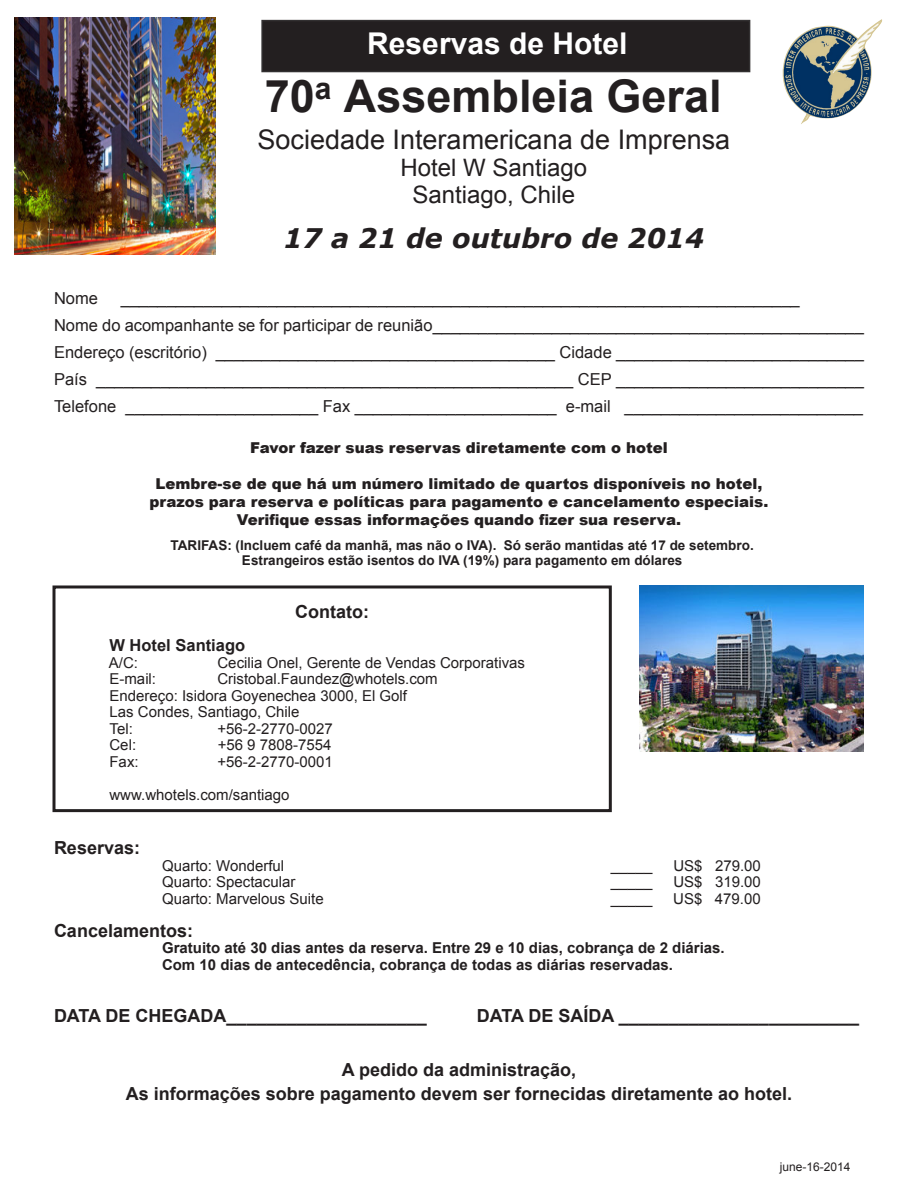
<style>
.page{position:relative;width:918px;height:1188px;background:#fff}
.page>*{position:absolute;margin:0;border:0;box-sizing:border-box;transform-origin:0 0}
.t1{font:700 45px "Arial";color:#231f20}
.t2{font:700 30px "Arial";color:#fff}
.t3{font:27px "Arial";color:#231f20}
.t4{font:italic 700 27px "Verdana";color:#231f20}
.t5{font:24px "Arial";color:#231f20}
.t6{font:700 18px "Arial";color:#231f20}
.t7{font:16.5px "Arial";color:#231f20}
.t8{font:700 16.5px "Arial";color:#231f20}
.t9{font:15px "Arial";color:#231f20}
.t10{font:900 15px "Arial";color:#231f20}
.t11{font:700 15px "Arial";color:#231f20}
.t12{font:700 13.5px "Arial";color:#231f20}
.t13{font:12px "Arial";color:#231f20}
</style>
<div class="page">
<img style="left:782px;top:19px;width:101px;height:105px">
<img style="left:14px;top:17px;width:201px;height:238px">
<div style="left:262px;top:21px;width:488px;height:51px;background:#231f20"></div>
<div style="left:261px;top:20px;width:489px;height:52px;border:2px solid #323031"></div>
<div style="left:52px;top:585px;width:560px;height:227px;border:3px solid #231f20"></div>
<img style="left:640px;top:585px;width:224px;height:166px">
<p class="t2" style="left:367px;top:24px;width:262px">Reservas de Hotel</p>
<p class="t7" style="left:54px;top:287px;width:46px">Nome</p>
<p class="t1" style="left:265px;top:67px;width:458px">70<sup>a</sup> Assembleia Geral</p>
<p class="t3" style="left:258px;top:122px;width:474px">Sociedade Interamericana de Imprensa</p>
<p class="t5" style="left:401px;top:152px;width:188px">Hotel W Santiago</p>
<p class="t5" style="left:413px;top:179px;width:164px">Santiago, Chile</p>
<p class="t4" style="left:284px;top:219px;width:422px">17 a 21 de outubro de 2014</p>
<p class="t7" style="left:121px;top:287px;width:680px">__________________________________________________________________________</p>
<p class="t7" style="left:54px;top:314px;width:811px">Nome do acompanhante se for participar de reunião_______________________________________________</p>
<p class="t7" style="left:54px;top:341px;width:811px">Endereço (escritório) _____________________________________ Cidade ___________________________</p>
<p class="t7" style="left:54px;top:368px;width:811px">País ____________________________________________________ CEP ___________________________</p>
<p class="t7" style="left:54px;top:395px;width:811px">Telefone _____________________ Fax ______________________ e-mail __________________________</p>
<p class="t10" style="left:250px;top:437px;width:419px">Favor fazer suas reservas diretamente com o hotel</p>
<p class="t10" style="left:156px;top:473px;width:608px">Lembre-se de que há um número limitado de quartos disponíveis no hotel,</p>
<p class="t10" style="left:150px;top:491px;width:620px">prazos para reserva e políticas para pagamento e cancelamento especiais.</p>
<p class="t10" style="left:237px;top:509px;width:446px">Verifique essas informações quando fizer sua reserva.</p>
<p class="t12" style="left:171px;top:536px;width:585px">TARIFAS: (Incluem café da manhã, mas não o IVA). Só serão mantidas até 17 de setembro.</p>
<p class="t12" style="left:242px;top:551px;width:442px">Estrangeiros estão isentos do IVA (19%) para pagamento em dólares</p>
<p class="t6" style="left:295px;top:600px;width:75px">Contato:</p>
<p class="t8" style="left:110px;top:634px;width:137px">W Hotel Santiago</p>
<p class="t9" style="left:109px;top:653px;width:31px">A/C:</p>
<p class="t9" style="left:218px;top:653px;width:309px">Cecilia Onel, Gerente de Vendas Corporativas</p>
<p class="t9" style="left:110px;top:669px;width:48px">E-mail:</p>
<p class="t9" style="left:217px;top:669px;width:222px">Cristobal.Faundez@whotels.com</p>
<p class="t9" style="left:110px;top:686px;width:299px">Endereço: Isidora Goyenechea 3000, El Golf</p>
<p class="t9" style="left:110px;top:702px;width:192px">Las Condes, Santiago, Chile</p>
<p class="t9" style="left:110px;top:719px;width:25px">Tel:</p>
<p class="t9" style="left:218px;top:719px;width:117px">+56-2-2770-0027</p>
<p class="t9" style="left:110px;top:735px;width:28px">Cel:</p>
<p class="t9" style="left:218px;top:735px;width:115px">+56 9 7808-7554</p>
<p class="t9" style="left:110px;top:752px;width:31px">Fax:</p>
<p class="t9" style="left:218px;top:752px;width:117px">+56-2-2770-0001</p>
<p class="t9" style="left:110px;top:785px;width:182px">www.whotels.com/santiago</p>
<p class="t6" style="left:54px;top:836px;width:88px">Reservas:</p>
<p class="t9" style="left:162px;top:856px;width:124px">Quarto: Wonderful</p>
<p class="t9" style="left:162px;top:872px;width:135px">Quarto: Spectacular</p>
<p class="t9" style="left:162px;top:889px;width:163px">Quarto: Marvelous Suite</p>
<p class="t9" style="left:611px;top:856px;width:43px">_____</p>
<p class="t9" style="left:611px;top:872px;width:43px">_____</p>
<p class="t9" style="left:611px;top:889px;width:43px">_____</p>
<p class="t9" style="left:673px;top:856px;width:89px">US$ 279.00</p>
<p class="t9" style="left:673px;top:872px;width:89px">US$ 319.00</p>
<p class="t9" style="left:673px;top:889px;width:89px">US$ 479.00</p>
<p class="t6" style="left:54px;top:918px;width:141px">Cancelamentos:</p>
<p class="t11" style="left:162px;top:938px;width:564px">Gratuito até 30 dias antes da reserva. Entre 29 e 10 dias, cobrança de 2 diárias.</p>
<p class="t11" style="left:162px;top:954px;width:513px">Com 10 dias de antecedência, cobrança de todas as diárias reservadas.</p>
<p class="t6" style="left:54px;top:1003px;width:374px">DATA DE CHEGADA____________________</p>
<p class="t6" style="left:477px;top:1003px;width:384px">DATA DE SAÍDA ________________________</p>
<p class="t6" style="left:342px;top:1057px;width:236px">A pedido da administração,</p>
<p class="t6" style="left:126px;top:1081px;width:668px">As informações sobre pagamento devem ser fornecidas diretamente ao hotel.</p>
<p class="t13" style="left:780px;top:1159px;width:72px">june-16-2014</p>
</div>
